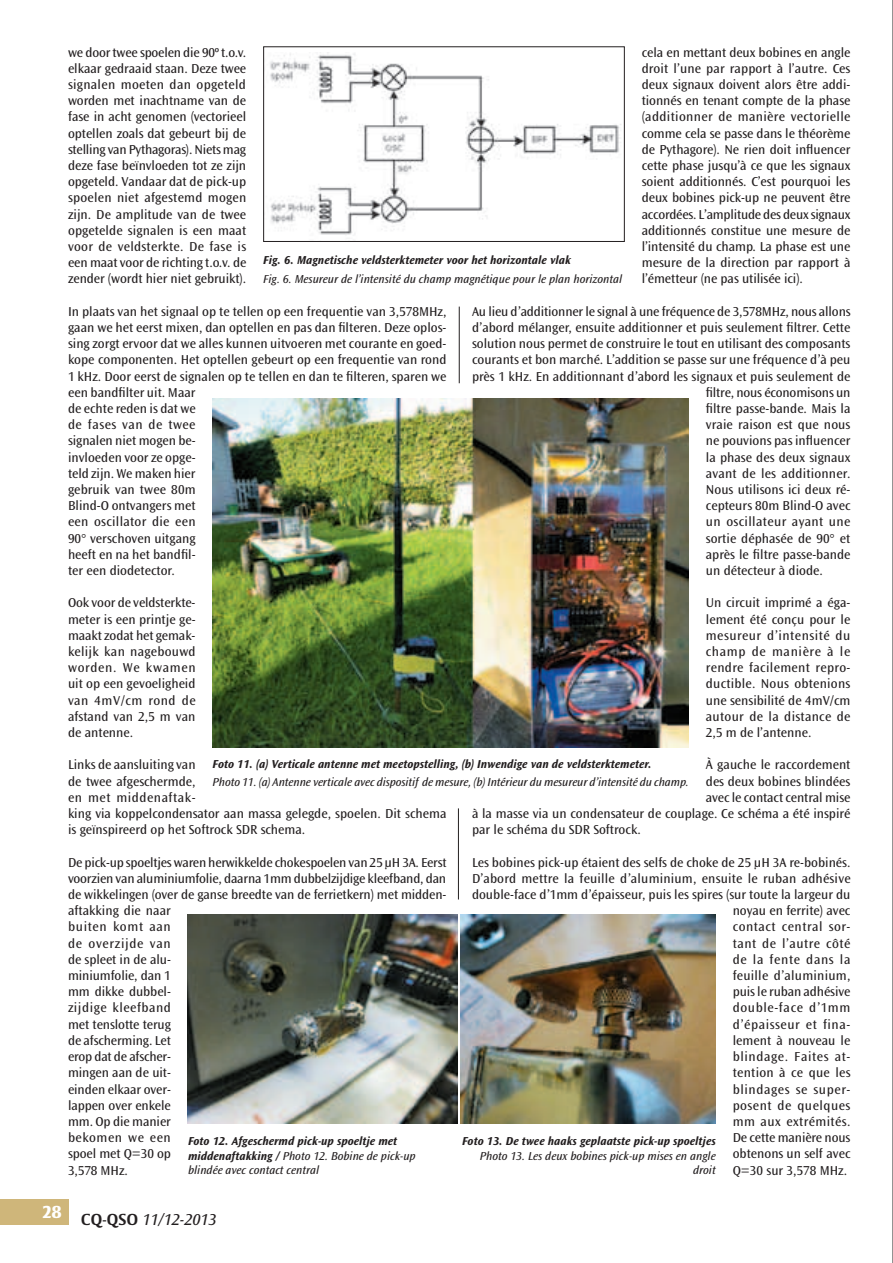
<style>
.page{position:relative;width:893px;height:1263px;background:#fff}
.page>*{position:absolute;margin:0;border:0;box-sizing:border-box;transform-origin:0 0}
.t1{font:italic 16.5px "Ocean Sans Std";color:#231f20}
.t2{font:13.5px/16.2px "Ocean Sans Std";color:#231f20;text-align:justify}
.t3{font:13.5px "Ocean Sans Std";letter-spacing:.025em;color:#231f20}
.t4{font:italic 700 12px/14.4px "Ocean Sans Std";color:#231f20}
.t5{font:italic 12px/14.4px "Ocean Sans Std";color:#231f20;text-align:right}
.s1{font-weight:400}
.s2{font-family:"Strayhorn MT Std";font-weight:700;font-style:normal}
</style>
<div class="page">
<svg style="left:892px;top:0;width:1px;height:1263px"></svg>
<img style="left:270px;top:52px;width:351px;height:183px">
<div style="left:263px;top:46px;width:362px;height:196px;border:1px solid #231f20"></div>
<img style="left:213px;top:399px;width:476px;height:348px">
<img style="left:188px;top:914px;width:269px;height:210px">
<img style="left:461px;top:914px;width:255px;height:210px">
<hr style="left:459px;top:307px;width:1px;height:76px;background:#231f20">
<hr style="left:458px;top:808px;width:1px;height:91px;background:#231f20">
<div style="left:0;top:1199px;width:68px;height:26px;background:#cfb67a"></div>
<p class="t2" style="left:642px;top:44px;width:210px">cela en mettant deux bobines en angle droit l’une par rapport à l’autre. Ces deux signaux doivent alors être addi&shy;tionnés en tenant compte de la phase (additionner de manière vectorielle comme cela se passe dans le théorème de Pythagore). Ne rien doit influencer cette phase jusqu’à ce que les signaux soient additionnés. C’est pourquoi les deux bobines pick-up ne peuvent être accordées. L’amplitude des deux signaux additionnés constitue une mesure de l’intensité du champ. La phase est une mesure de la direction par rapport à l’émetteur (ne pas utilisée ici).</p>
<p class="t2" style="left:472px;top:303px;width:380px">Au lieu d’additionner le signal à une fréquence de 3,578MHz, nous allons</p>
<p class="t2" style="left:472px;top:320px;width:380px">d’abord mélanger, ensuite additionner et puis seulement filtrer. Cette</p>
<p class="t2" style="left:472px;top:336px;width:380px">solution nous permet de construire le tout en utilisant des composants</p>
<p class="t2" style="left:472px;top:352px;width:380px">courants et bon marché. L’addition se passe sur une fréquence d’à peu</p>
<p class="t2" style="left:472px;top:368px;width:380px">près 1 kHz. En additionnant d’abord les signaux et puis seulement de</p>
<p class="t2" style="left:706px;top:384px;width:146px">filtre, nous économisons un</p>
<p class="t2" style="left:706px;top:401px;width:146px">filtre passe-bande. Mais la</p>
<p class="t2" style="left:706px;top:417px;width:146px">vraie raison est que nous</p>
<p class="t2" style="left:706px;top:433px;width:146px">ne pouvions pas influencer</p>
<p class="t2" style="left:706px;top:449px;width:146px">la phase des deux signaux</p>
<p class="t2" style="left:706px;top:465px;width:146px">avant de les additionner.</p>
<p class="t2" style="left:706px;top:482px;width:146px">Nous utilisons ici deux ré-</p>
<p class="t2" style="left:706px;top:498px;width:146px">cepteurs 80m Blind-O avec</p>
<p class="t3" style="left:706px;top:514px;width:146px">un oscillateur ayant une</p>
<p class="t2" style="left:706px;top:530px;width:146px">sortie déphasée de 90° et</p>
<p class="t2" style="left:706px;top:546px;width:146px">après le filtre passe-bande</p>
<p class="t2" style="left:706px;top:563px;width:118px">un détecteur à diode.</p>
<p class="t2" style="left:706px;top:595px;width:146px">Un circuit imprimé a éga&shy;lement été conçu pour le mesureur d’intensité du champ de manière à le rendre facilement repro&shy;ductible. Nous obtenions une sensibilité de 4mV/cm autour de la distance de 2,5 m de l’antenne.</p>
<p class="t2" style="left:706px;top:757px;width:146px">À gauche le raccordement</p>
<p class="t2" style="left:706px;top:773px;width:146px">des deux bobines blindées</p>
<p class="t2" style="left:706px;top:789px;width:146px">avec le contact central mise</p>
<p class="t2" style="left:472px;top:806px;width:380px">à la masse via un condensateur de couplage. Ce schéma a été inspiré</p>
<p class="t2" style="left:472px;top:822px;width:170px">par le schéma du SDR Softrock.</p>
<p class="t2" style="left:472px;top:854px;width:380px;text-align:right">Les bobines pick-up étaient des selfs de choke de 25 µH 3A re-bobinés.<br>D’abord mettre la feuille d’aluminium, ensuite le ruban adhésive double-face d’1mm d’épaisseur, puis les spires (sur toute la largeur du noyau en ferrite) avec<br>contact central sor-<br>tant de l’autre côté<br>de la fente dans la<br>feuille d’aluminium,<br>puis le ruban adhésive<br>double-face d’1mm<br>d’épaisseur et fina-<br>lement à nouveau le<br>blindage. Faites at-<br>tention à ce que les<br>blindages se super-<br>posent de quelques<br>mm aux extrémités.<br>De cette manière nous<br>obtenons un self avec<br>Q=30 sur 3,578 MHz.</p>
<p class="t2" style="left:68px;top:44px;width:180px">we door twee spoelen die 90º t.o.v. elkaar gedraaid staan. Deze twee signalen moeten dan opgeteld worden met inachtname van de fase in acht genomen (vectorieel optellen zoals dat gebeurt bij de stelling van Pythagoras). Niets mag deze fase beïnvloeden tot ze zijn opgeteld. Vandaar dat de pick-up spoelen niet afgestemd mogen zijn. De amplitude van de twee opgetelde signalen is een maat voor de veldsterkte. De fase is een maat voor de richting t.o.v. de zender (wordt hier niet gebruikt).</p>
<p class="t2" style="left:68px;top:303px;width:380px;text-align:left">In plaats van het signaal op te tellen op een frequentie van 3,578MHz, gaan we het eerst mixen, dan optellen en pas dan filteren. Deze oplos&shy;sing zorgt ervoor dat we alles kunnen uitvoeren met courante en goed&shy;kope componenten. Het optellen gebeurt op een frequentie van rond 1 kHz. Door eerst de signalen op te tellen en dan te filteren, sparen we een bandfilter uit. Maar<br>de echte reden is dat we<br>de fases van de twee<br>signalen niet mogen be-<br>ïnvloeden voor ze opge-<br>teld zijn. We maken hier<br>gebruik van twee 80m<br>Blind-O ontvangers met<br>een oscillator die een<br>90° verschoven uitgang<br>heeft en na het bandfil-<br>ter een diodetector.</p>
<p class="t2" style="left:68px;top:595px;width:129px">Ook voor de veldsterkte&shy;meter is een printje ge&shy;maakt zodat het gemak&shy;kelijk kan nagebouwd worden. We kwamen uit op een gevoeligheid van 4mV/cm rond de afstand van 2,5 m van de antenne.</p>
<p class="t2" style="left:68px;top:757px;width:380px;text-align:left">Links de aansluiting van<br>de twee afgeschermde,<br>en met middenaftak-<br>king via koppelcondensator aan massa gelegde, spoelen. Dit schema is geïnspireerd op het Softrock SDR schema.</p>
<p class="t2" style="left:68px;top:854px;width:380px;text-align:left">De pick-up spoeltjes waren herwikkelde chokespoelen van 25 µH 3A. Eerst voorzien van aluminiumfolie, daarna 1mm dubbelzijdige kleefband, dan de wikkelingen (over de ganse breedte van de ferrietkern) met midden&shy;aftakking die naar<br>buiten komt aan<br>de overzijde van<br>de spleet in de alu-<br>miniumfolie, dan 1<br>mm dikke dubbel-<br>zijdige kleefband<br>met tenslotte terug<br>de afscherming. Let<br>erop dat de afscher-<br>mingen aan de uit-<br>einden elkaar over-<br>lappen over enkele<br>mm. Op die manier<br>bekomen we een<br>spoel met Q=30 op<br>3,578 MHz.</p>
<p class="t4" style="left:263px;top:253px;width:309px">Fig. 6. Magnetische veldsterktemeter voor het horizontale vlak</p>
<p class="t5" style="left:263px;top:272px;width:360px">Fig. 6. Mesureur de l’intensité du champ magnétique pour le plan horizontal</p>
<p class="t4" style="left:213px;top:757px;width:441px">Foto 11. (a) Verticale antenne met meetopstelling, (b) Inwendige van de veldsterktemeter.</p>
<p class="t5" style="left:213px;top:775px;width:478px">Photo 11. (a) Antenne verticale avec dispositif de mesure, (b) Intérieur du mesureur d’intensité du champ.</p>
<p class="t4" style="left:188px;top:1134px;width:229px">Foto 12. Afgeschermd pick-up spoeltje met middenaftakking / <span class="s1">Photo 12. Bobine de pick-up blindée avec contact central</span></p>
<p class="t4" style="left:462px;top:1134px;width:255px">Foto 13. De twee haaks geplaatste pick-up spoeltjes</p>
<p class="t5" style="left:480px;top:1149px;width:237px">Photo 13. Les deux bobines pick-up mises en angle droit</p>
<p class="t1" style="left:42px;top:1210px;width:176px"><sup>28</sup> <span class="s2">CQ-QSO</span> 11/12-2013</p>
</div>
